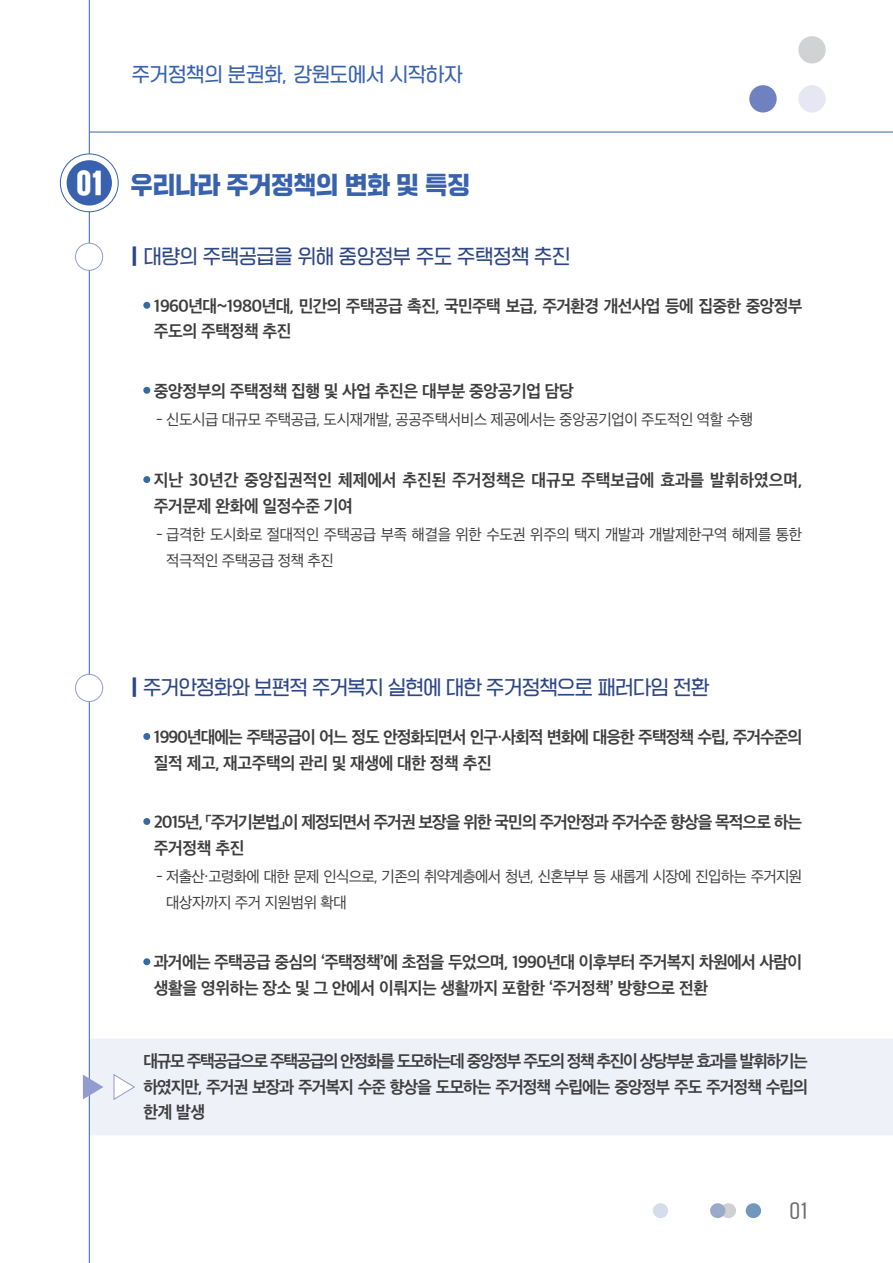
<style>
.page{position:relative;width:893px;height:1263px;background:#fff}
.page>*{position:absolute;margin:0;border:0;box-sizing:border-box;transform-origin:0 0}
.t1{font:24px "SD Gyeokdong G206 Hv";color:#3962ae;scale:.93 1}
.t2{font:19.5px "SD Gyeokdong G204 Rg";letter-spacing:-.025em;color:#2d4785;scale:.93 1}
.t3{font:19.5px "SD Gyeokdong G204 Rg";color:#3962ae;scale:.93 1}
.t4{font:18px "SD Gyeokdong G204 Rg";color:#6c6d70}
.t5{font:16.5px/25.5px "SD Gothic Neoa g Bd";letter-spacing:-.045em;color:#3e3e3f}
.t6{font:16.5px/25.5px "SD Gothic Neoa g Bd";letter-spacing:-.065em;color:#3e3e3f}
.t7{font:16.5px/25.5px "SD Gothic Neoa g Bd";letter-spacing:-.005em;color:#3e3e3f}
.t8{font:16.5px "SD Gothic Neoa g Bd";letter-spacing:-.025em;color:#3e3e3f}
.t9{font:15px/25.5px "SD Gothic Neoa d Rg";letter-spacing:-.025em;color:#3e3e3f}
.t10{font:15px/26.2px "SD Gothic Neoa d Rg";letter-spacing:-.045em;color:#3e3e3f}
.s1{font-family:"SD Gyeokdong G207 Bk";font-size:27px;color:#fff}
.s2{font-family:"SD Gyeokdong G207 Bk"}
</style>
<div class="page">
<hr style="left:89px;top:0;width:1px;height:1263px;background:#3962ae">
<hr style="left:89px;top:132px;width:804px;height:1px;background:#3962ae">
<div style="left:749px;top:85px;width:28px;height:28px;background:#6f81c0;border-radius:50%"></div>
<div style="left:798px;top:85px;width:28px;height:28px;background:#e7e7f3;border-radius:50%"></div>
<div style="left:798px;top:36px;width:28px;height:27px;background:#d1d2d4;border-radius:50%"></div>
<div style="left:746px;top:1203px;width:15px;height:15px;background:#7197bb;border-radius:50%"></div>
<div style="left:653px;top:1203px;width:15px;height:15px;background:#d5dceb;border-radius:50%"></div>
<svg style="left:721px;top:1203px;width:15px;height:15px"></svg>
<div style="left:710px;top:1203px;width:15px;height:15px;background:#9aabc9;border-radius:50%"></div>
<svg style="left:60px;top:154px;width:58px;height:58px"></svg>
<div style="left:60px;top:154px;width:58px;height:58px;border:1px solid #3962ae;border-radius:50%"></div>
<div style="left:67px;top:160px;width:45px;height:45px;background:#3962ae;border-radius:50%"></div>
<div style="left:143px;top:302px;width:7px;height:7px;background:#356b9f;border-radius:50%"></div>
<div style="left:143px;top:387px;width:7px;height:7px;background:#356b9f;border-radius:50%"></div>
<div style="left:143px;top:476px;width:7px;height:7px;background:#356b9f;border-radius:50%"></div>
<div style="left:143px;top:733px;width:7px;height:7px;background:#356b9f;border-radius:50%"></div>
<div style="left:143px;top:818px;width:7px;height:7px;background:#356b9f;border-radius:50%"></div>
<div style="left:143px;top:958px;width:7px;height:7px;background:#356b9f;border-radius:50%"></div>
<div style="left:76px;top:243px;width:27px;height:27px;background:#fff;border-radius:50%"></div>
<div style="left:75px;top:243px;width:28px;height:28px;border:1px solid #929cce;border-radius:50%"></div>
<div style="left:76px;top:674px;width:27px;height:27px;background:#fff;border-radius:50%"></div>
<div style="left:75px;top:674px;width:28px;height:28px;border:1px solid #929cce;border-radius:50%"></div>
<div style="left:89px;top:1038px;width:804px;height:97px;background:#eef1f8"></div>
<svg style="left:83px;top:1074px;width:20px;height:25px"></svg>
<svg style="left:113px;top:1073px;width:22px;height:27px"></svg>
<p class="t3" style="left:132px;top:64px;width:357px">주거정책의 분권화, 강원도에서 시작하자</p>
<h1 class="t1" style="left:77px;top:172px;width:424px"><span class="s1">01</span> 우리나라 주거정책의 변화 및 특징</h1>
<p class="t2" style="left:131px;top:247px;width:474px"><span class="s2">|</span> 대량의 주택공급을 위해 중앙정부 주도 주택정책 추진</p>
<p class="t5" style="left:154px;top:293px;width:650px">1960년대~1980년대, 민간의 주택공급 촉진, 국민주택 보급, 주거환경 개선사업 등에 집중한 중앙정부 주도의 주택정책 추진</p>
<p class="t8" style="left:154px;top:383px;width:421px">중앙정부의 주택정책 집행 및 사업 추진은 대부분 중앙공기업 담당</p>
<p class="t9" style="left:156px;top:407px;width:598px">- 신도시급 대규모 주택공급, 도시재개발, 공공주택서비스 제공에서는 중앙공기업이 주도적인 역할 수행</p>
<p class="t7" style="left:154px;top:467px;width:650px">지난 30년간 중앙집권적인 체제에서 추진된 주거정책은 대규모 주택보급에 효과를 발휘하였으며, 주거문제 완화에 일정수준 기여</p>
<p class="t9" style="left:166px;top:522px;width:638px;text-indent:-10px">- 급격한 도시화로 절대적인 주택공급 부족 해결을 위한 수도권 위주의 택지 개발과 개발제한구역 해제를 통한 적극적인 주택공급 정책 추진</p>
<p class="t2" style="left:131px;top:678px;width:623px"><span class="s2">|</span> 주거안정화와 보편적 주거복지 실현에 대한 주거정책으로 패러다임 전환</p>
<p class="t6" style="left:154px;top:724px;width:650px">1990년대에는 주택공급이 어느 정도 안정화되면서 인구·사회적 변화에 대응한 주택정책 수립, 주거수준의 질적 제고, 재고주택의 관리 및 재생에 대한 정책 추진</p>
<p class="t6" style="left:154px;top:809px;width:650px">2015년, 「주거기본법」이 제정되면서 주거권 보장을 위한 국민의 주거안정과 주거수준 향상을 목적으로 하는 주거정책 추진</p>
<p class="t10" style="left:166px;top:863px;width:638px;text-indent:-10px">- 저출산·고령화에 대한 문제 인식으로, 기존의 취약계층에서 청년, 신혼부부 등 새롭게 시장에 진입하는 주거지원 대상자까지 주거 지원범위 확대</p>
<p class="t5" style="left:154px;top:949px;width:650px">과거에는 주택공급 중심의 ‘주택정책’에 초점을 두었으며, 1990년대 이후부터 주거복지 차원에서 사람이 생활을 영위하는 장소 및 그 안에서 이뤄지는 생활까지 포함한 ‘주거정책’ 방향으로 전환</p>
<p class="t5" style="left:143px;top:1049px;width:666px;text-align:justify">대규모 주택공급으로 주택공급의 안정화를 도모하는데 중앙정부 주도의 정책 추진이 상당부분 효과를 발휘하기는 하였지만, 주거권 보장과 주거복지 수준 향상을 도모하는 주거정책 수립에는 중앙정부 주도 주거정책 수립의 한계 발생</p>
<p class="t4" style="left:789px;top:1201px;width:20px">01</p>
</div>
